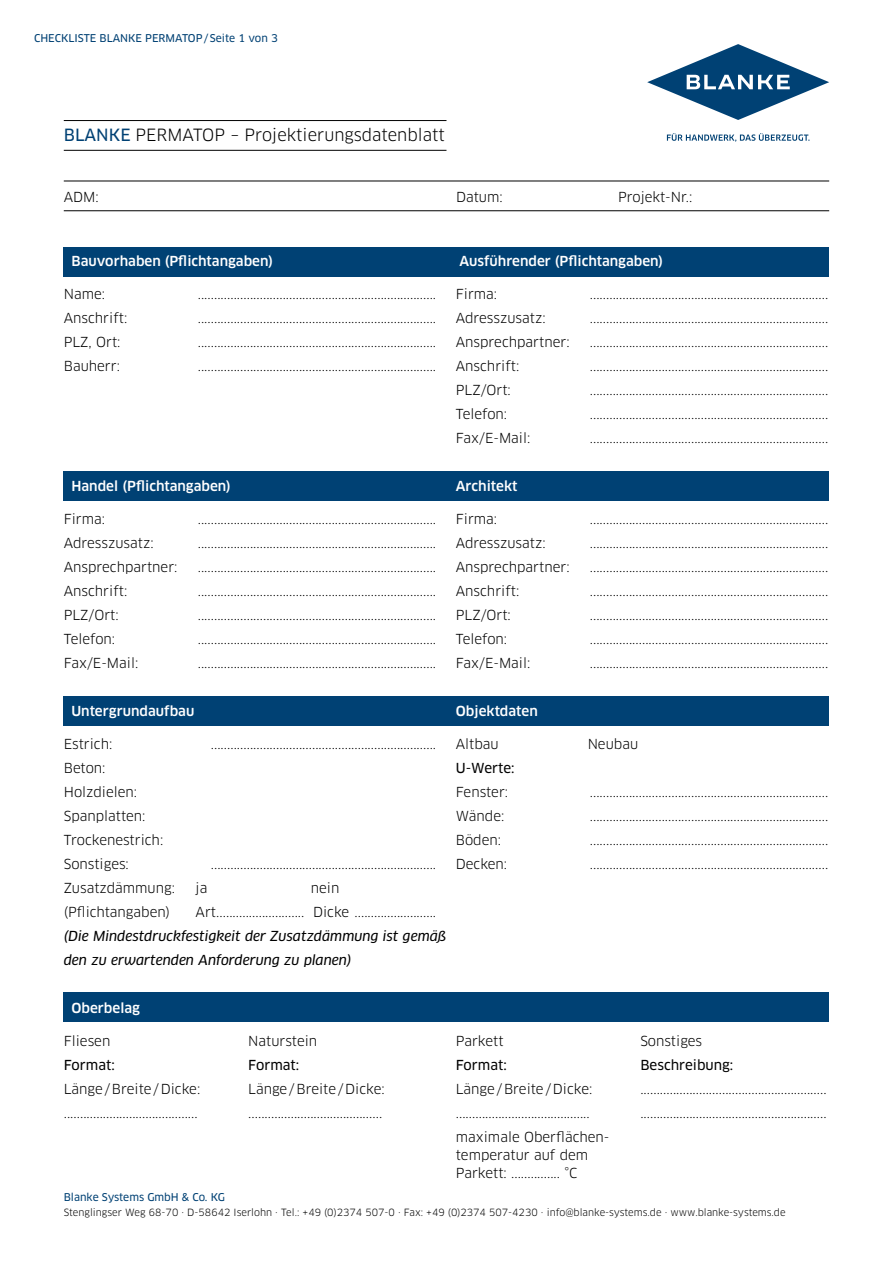
<style>
.page{position:relative;width:893px;height:1263px;background:#fff}
.page>*{position:absolute;margin:0;border:0;box-sizing:border-box;transform-origin:0 0}
.t1{font:16.5px "Clan OT";color:#000}
.t2{font:13.5px/24px "Clan OT";color:#000}
.t3{font:500 13.5px "Clan OT";color:#fff}
.t4{font:italic 13.5px/24px "Clan OT News";color:#000}
.t5{font:13.5px "Clan OT News";color:#000}
.t6{font:10.5px "Clan OT News";color:#004174}
.t7{font:9.75px "Clan OT";color:#000}
.s1{font-family:"Clan OT News";color:#004174}
</style>
<div class="page">
<div style="left:64px;top:992px;width:765px;height:30px;background:#004174"></div>
<div style="left:64px;top:696px;width:765px;height:30px;background:#004174"></div>
<div style="left:64px;top:471px;width:765px;height:30px;background:#004174"></div>
<div style="left:64px;top:247px;width:765px;height:29px;background:#004174"></div>
<svg style="left:667px;top:133px;width:143px;height:9px"></svg>
<svg style="left:647px;top:44px;width:182px;height:76px"></svg>
<hr style="left:64px;top:150px;width:382px;height:1px;background:#000">
<hr style="left:64px;top:120px;width:382px;height:1px;background:#000">
<hr style="left:64px;top:210px;width:765px;height:1px;background:#000">
<hr style="left:64px;top:181px;width:765px;height:1px;background:#000">
<p class="t6" style="left:34px;top:32px;width:245px">CHECKLISTE BLANKE PERMATOP/Seite 1 von 3</p>
<p class="t1" style="left:64px;top:125px;width:383px"><span class="s1">BLANKE</span> PERMATOP – Projektierungsdatenblatt</p>
<p class="t2" style="left:64px;top:185px;width:36px">ADM:</p>
<p class="t2" style="left:456px;top:185px;width:48px">Datum:</p>
<p class="t2" style="left:618px;top:185px;width:76px">Projekt-Nr.:</p>
<p class="t3" style="left:71px;top:253px;width:203px">Bauvorhaben (Pflichtangaben)</p>
<p class="t2" style="left:64px;top:282px;width:43px">Name:</p>
<p class="t2" style="left:198px;top:282px;width:240px">.........................................................................</p>
<p class="t2" style="left:64px;top:306px;width:65px">Anschrift:</p>
<p class="t2" style="left:198px;top:306px;width:240px">.........................................................................</p>
<p class="t2" style="left:64px;top:330px;width:58px">PLZ, Ort:</p>
<p class="t2" style="left:198px;top:330px;width:240px">.........................................................................</p>
<p class="t2" style="left:64px;top:354px;width:58px">Bauherr:</p>
<p class="t2" style="left:198px;top:354px;width:240px">.........................................................................</p>
<p class="t3" style="left:71px;top:478px;width:161px">Handel (Pflichtangaben)</p>
<p class="t2" style="left:64px;top:507px;width:43px">Firma:</p>
<p class="t2" style="left:198px;top:507px;width:240px">.........................................................................</p>
<p class="t2" style="left:64px;top:531px;width:91px">Adresszusatz:</p>
<p class="t2" style="left:198px;top:531px;width:240px">.........................................................................</p>
<p class="t2" style="left:64px;top:555px;width:115px">Ansprechpartner:</p>
<p class="t2" style="left:198px;top:555px;width:240px">.........................................................................</p>
<p class="t2" style="left:64px;top:579px;width:65px">Anschrift:</p>
<p class="t2" style="left:198px;top:579px;width:240px">.........................................................................</p>
<p class="t2" style="left:64px;top:603px;width:56px">PLZ/Ort:</p>
<p class="t2" style="left:198px;top:603px;width:240px">.........................................................................</p>
<p class="t2" style="left:64px;top:627px;width:53px">Telefon:</p>
<p class="t2" style="left:198px;top:627px;width:240px">.........................................................................</p>
<p class="t2" style="left:64px;top:651px;width:76px">Fax/E-Mail:</p>
<p class="t2" style="left:198px;top:651px;width:240px">.........................................................................</p>
<p class="t3" style="left:71px;top:703px;width:124px">Untergrundaufbau</p>
<p class="t2" style="left:64px;top:732px;width:50px">Estrich:</p>
<p class="t2" style="left:211px;top:732px;width:227px">.....................................................................</p>
<p class="t2" style="left:64px;top:756px;width:101px">Beton:<br>Holzdielen:<br>Spanplatten:<br>Trockenestrich:<br>Sonstiges:</p>
<p class="t2" style="left:211px;top:852px;width:227px">.....................................................................</p>
<p class="t2" style="left:64px;top:876px;width:113px">Zusatzdämmung:</p>
<p class="t2" style="left:196px;top:876px;width:13px">ja</p>
<p class="t2" style="left:311px;top:876px;width:30px">nein</p>
<p class="t2" style="left:64px;top:900px;width:108px">(Pflichtangaben)</p>
<p class="t2" style="left:196px;top:900px;width:242px">Art........................... Dicke .........................</p>
<p class="t4" style="left:64px;top:924px;width:384px">(Die Mindestdruckfestigkeit der Zusatzdämmung ist gemäß den zu erwartenden Anforderung zu planen)</p>
<p class="t3" style="left:71px;top:1000px;width:70px">Oberbelag</p>
<p class="t2" style="left:64px;top:1029px;width:48px">Fliesen</p>
<p class="t2" style="left:248px;top:1029px;width:70px">Naturstein</p>
<p class="t5" style="left:64px;top:1057px;width:52px">Format:</p>
<p class="t5" style="left:248px;top:1057px;width:52px">Format:</p>
<p class="t2" style="left:64px;top:1077px;width:138px">Länge/Breite/Dicke:</p>
<p class="t2" style="left:248px;top:1077px;width:138px">Länge/Breite/Dicke:</p>
<p class="t2" style="left:64px;top:1101px;width:135px">.........................................</p>
<p class="t2" style="left:248px;top:1101px;width:135px">.........................................</p>
<p class="t3" style="left:460px;top:253px;width:205px">Ausführender (Pflichtangaben)</p>
<p class="t2" style="left:456px;top:282px;width:43px">Firma:</p>
<p class="t2" style="left:590px;top:282px;width:240px">.........................................................................</p>
<p class="t2" style="left:456px;top:306px;width:91px">Adresszusatz:</p>
<p class="t2" style="left:590px;top:306px;width:240px">.........................................................................</p>
<p class="t2" style="left:456px;top:330px;width:115px">Ansprechpartner:</p>
<p class="t2" style="left:590px;top:330px;width:240px">.........................................................................</p>
<p class="t2" style="left:456px;top:354px;width:65px">Anschrift:</p>
<p class="t2" style="left:590px;top:354px;width:240px">.........................................................................</p>
<p class="t2" style="left:456px;top:378px;width:56px">PLZ/Ort:</p>
<p class="t2" style="left:590px;top:378px;width:240px">.........................................................................</p>
<p class="t2" style="left:456px;top:402px;width:53px">Telefon:</p>
<p class="t2" style="left:590px;top:402px;width:240px">.........................................................................</p>
<p class="t2" style="left:456px;top:426px;width:76px">Fax/E-Mail:</p>
<p class="t2" style="left:590px;top:426px;width:240px">.........................................................................</p>
<p class="t3" style="left:456px;top:478px;width:63px">Architekt</p>
<p class="t2" style="left:456px;top:507px;width:43px">Firma:</p>
<p class="t2" style="left:590px;top:507px;width:240px">.........................................................................</p>
<p class="t2" style="left:456px;top:531px;width:91px">Adresszusatz:</p>
<p class="t2" style="left:590px;top:531px;width:240px">.........................................................................</p>
<p class="t2" style="left:456px;top:555px;width:115px">Ansprechpartner:</p>
<p class="t2" style="left:590px;top:555px;width:240px">.........................................................................</p>
<p class="t2" style="left:456px;top:579px;width:65px">Anschrift:</p>
<p class="t2" style="left:590px;top:579px;width:240px">.........................................................................</p>
<p class="t2" style="left:456px;top:603px;width:56px">PLZ/Ort:</p>
<p class="t2" style="left:590px;top:603px;width:240px">.........................................................................</p>
<p class="t2" style="left:456px;top:627px;width:53px">Telefon:</p>
<p class="t2" style="left:590px;top:627px;width:240px">.........................................................................</p>
<p class="t2" style="left:456px;top:651px;width:76px">Fax/E-Mail:</p>
<p class="t2" style="left:590px;top:651px;width:240px">.........................................................................</p>
<p class="t3" style="left:456px;top:703px;width:83px">Objektdaten</p>
<p class="t2" style="left:456px;top:732px;width:44px">Altbau</p>
<p class="t2" style="left:588px;top:732px;width:52px">Neubau</p>
<p class="t5" style="left:456px;top:760px;width:60px">U-Werte:</p>
<p class="t2" style="left:456px;top:780px;width:54px">Fenster:</p>
<p class="t2" style="left:590px;top:780px;width:240px">.........................................................................</p>
<p class="t2" style="left:456px;top:804px;width:50px">Wände:</p>
<p class="t2" style="left:590px;top:804px;width:240px">.........................................................................</p>
<p class="t2" style="left:456px;top:828px;width:47px">Böden:</p>
<p class="t2" style="left:590px;top:828px;width:240px">.........................................................................</p>
<p class="t2" style="left:456px;top:852px;width:53px">Decken:</p>
<p class="t2" style="left:590px;top:852px;width:240px">.........................................................................</p>
<p class="t2" style="left:456px;top:1029px;width:49px">Parkett</p>
<p class="t2" style="left:640px;top:1029px;width:63px">Sonstiges</p>
<p class="t5" style="left:456px;top:1057px;width:52px">Format:</p>
<p class="t5" style="left:640px;top:1057px;width:94px">Beschreibung:</p>
<p class="t2" style="left:456px;top:1077px;width:138px">Länge/Breite/Dicke:</p>
<p class="t2" style="left:640px;top:1077px;width:188px">.........................................................</p>
<p class="t2" style="left:456px;top:1101px;width:135px">.........................................</p>
<p class="t2" style="left:640px;top:1101px;width:188px">.........................................................</p>
<p class="t2" style="left:456px;top:1128px;width:155px;line-height:18px">maximale Oberflächen&shy;temperatur auf dem<br>Parkett: ............... °C</p>
<p class="t6" style="left:64px;top:1191px;width:163px">Blanke Systems GmbH &amp; Co. KG</p>
<p class="t7" style="left:64px;top:1207px;width:723px">Stenglingser Weg 68-70 · D-58642 Iserlohn · Tel.: +49 (0)2374 507-0 · Fax: +49 (0)2374 507-4230 · info@blanke-systems.de · www.blanke-systems.de</p>
</div>
